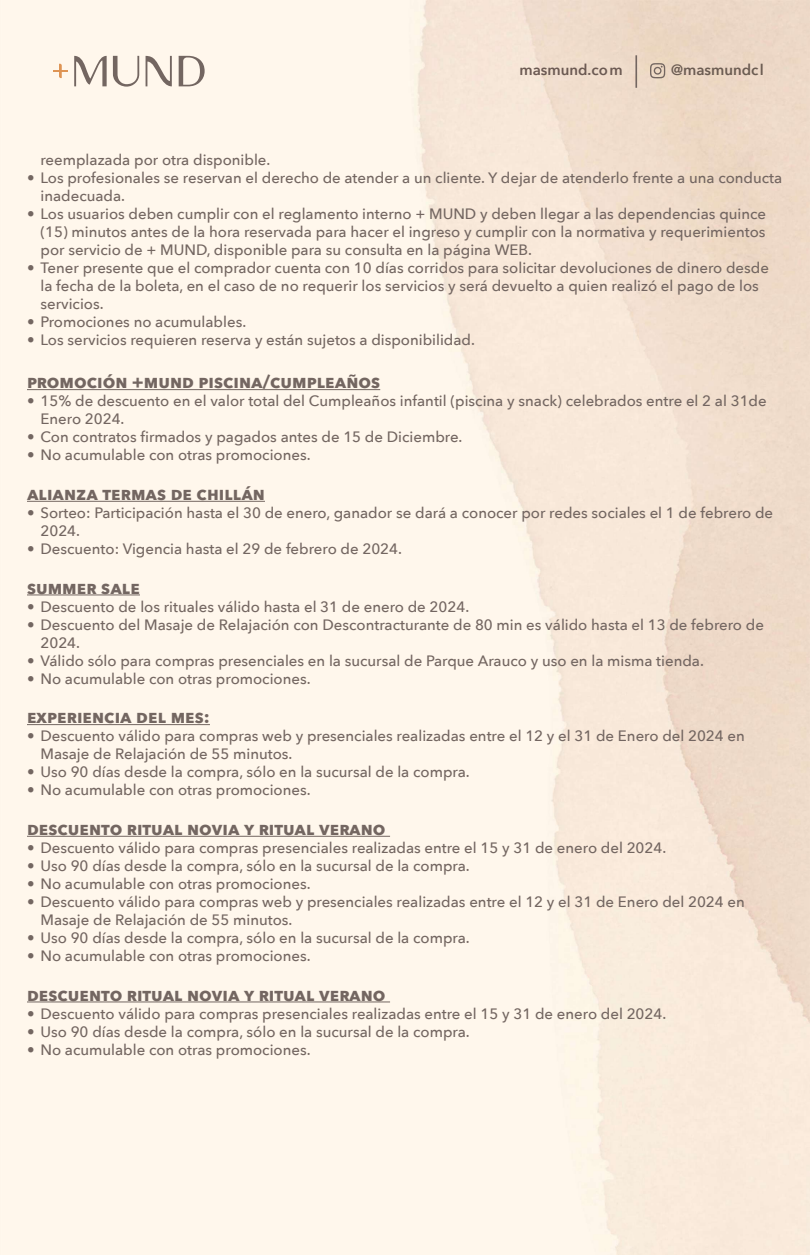
<style>
.page{position:relative;width:810px;height:1255px;background:#fff}
.page>*{position:absolute;margin:0;border:0;box-sizing:border-box;transform-origin:0 0}
.t1{font:700 18px "Avenir Next";color:#736661}
.t2{font:500 15px/18px "Avenir Next";color:#736661}
.t3{font:600 14.92px "Avenir Next";color:#6b5952}
.t4{font:600 14.92px "Avenir Next";color:#6b5c52}
</style>
<div class="page">
<img style="left:0;top:0;width:810px;height:1254px">
<svg style="left:113px;top:56px;width:26px;height:31px"></svg>
<svg style="left:179px;top:56px;width:26px;height:30px"></svg>
<svg style="left:74px;top:56px;width:33px;height:30px"></svg>
<svg style="left:146px;top:56px;width:26px;height:30px"></svg>
<svg style="left:53px;top:64px;width:14px;height:14px"></svg>
<hr style="left:635px;top:55px;width:2px;height:33px;background:#736661">
<svg style="left:650px;top:63px;width:15px;height:15px"></svg>
<hr style="left:27px;top:389px;width:353px;height:1px;background:#736661">
<hr style="left:27px;top:501px;width:238px;height:1px;background:#736661">
<hr style="left:27px;top:594px;width:113px;height:1px;background:#736661">
<hr style="left:27px;top:724px;width:183px;height:1px;background:#736661">
<hr style="left:27px;top:835px;width:363px;height:1px;background:#736661">
<hr style="left:27px;top:1001px;width:363px;height:1px;background:#736661">
<p class="t3" style="left:519px;top:57px;width:105px">masmund.com</p>
<p class="t4" style="left:671px;top:57px;width:94px">@masmundcl</p>
<p class="t2" style="left:40px;top:150px;width:231px">reemplazada por otra disponible.</p>
<p class="t2" style="left:40px;top:168px;width:743px;text-indent:-14px">• Los profesionales se reservan el derecho de atender a un cliente. Y dejar de atenderlo frente a una conducta inadecuada.</p>
<p class="t2" style="left:40px;top:204px;width:727px;text-align:justify;text-indent:-14px">• Los usuarios deben cumplir con el reglamento interno + MUND y deben llegar a las dependencias quince (15) minutos antes de la hora reservada para hacer el ingreso y cumplir con la normativa y requerimientos por servicio de + MUND, disponible para su consulta en la página WEB.</p>
<p class="t2" style="left:40px;top:258px;width:730px;text-indent:-14px">• Tener presente que el comprador cuenta con 10 días corridos para solicitar devoluciones de dinero desde la fecha de la boleta, en el caso de no requerir los servicios y será devuelto a quien realizó el pago de los servicios.</p>
<p class="t2" style="left:27px;top:312px;width:221px">• Promociones no acumulables.</p>
<p class="t2" style="left:27px;top:330px;width:450px">• Los servicios requieren reserva y están sujetos a disponibilidad.</p>
<p class="t1" style="left:27px;top:366px;width:354px">Promoción +Mund piscina/cumpleaños</p>
<p class="t2" style="left:40px;top:391px;width:728px;text-indent:-14px">• 15% de descuento en el valor total del Cumpleaños infantil (piscina y snack) celebrados entre el 2 al 31de<br>Enero 2024.</p>
<p class="t2" style="left:27px;top:427px;width:437px">• Con contratos firmados y pagados antes de 15 de Diciembre.</p>
<p class="t2" style="left:27px;top:445px;width:285px">• No acumulable con otras promociones.</p>
<p class="t1" style="left:27px;top:478px;width:239px">Alianza Termas de Chillán</p>
<p class="t2" style="left:40px;top:503px;width:734px;text-indent:-14px">• Sorteo: Participación hasta el 30 de enero, ganador se dará a conocer por redes sociales el 1 de febrero de<br>2024.</p>
<p class="t2" style="left:27px;top:539px;width:377px">• Descuento: Vigencia hasta el 29 de febrero de 2024.</p>
<p class="t1" style="left:27px;top:571px;width:115px">Summer Sale</p>
<p class="t2" style="left:27px;top:597px;width:444px">• Descuento de los rituales válido hasta el 31 de enero de 2024.</p>
<p class="t2" style="left:40px;top:615px;width:725px;text-indent:-14px">• Descuento del Masaje de Relajación con Descontracturante de 80 min es válido hasta el 13 de febrero de<br>2024.</p>
<p class="t2" style="left:27px;top:651px;width:678px">• Válido sólo para compras presenciales en la sucursal de Parque Arauco y uso en la misma tienda.</p>
<p class="t2" style="left:27px;top:669px;width:285px">• No acumulable con otras promociones.</p>
<p class="t1" style="left:27px;top:701px;width:184px">Experiencia del Mes:</p>
<p class="t2" style="left:40px;top:726px;width:706px;text-indent:-14px">• Descuento válido para compras web y presenciales realizadas entre el 12 y el 31 de Enero del 2024 en<br>Masaje de Relajación de 55 minutos.</p>
<p class="t2" style="left:27px;top:762px;width:444px">• Uso 90 días desde la compra, sólo en la sucursal de la compra.</p>
<p class="t2" style="left:27px;top:780px;width:285px">• No acumulable con otras promociones.</p>
<p class="t1" style="left:27px;top:813px;width:360px">Descuento ritual novia y ritual verano</p>
<p class="t2" style="left:27px;top:838px;width:641px">• Descuento válido para compras presenciales realizadas entre el 15 y 31 de enero del 2024.</p>
<p class="t2" style="left:27px;top:856px;width:444px">• Uso 90 días desde la compra, sólo en la sucursal de la compra.</p>
<p class="t2" style="left:27px;top:874px;width:285px">• No acumulable con otras promociones.</p>
<p class="t2" style="left:40px;top:892px;width:706px;text-indent:-14px">• Descuento válido para compras web y presenciales realizadas entre el 12 y el 31 de Enero del 2024 en<br>Masaje de Relajación de 55 minutos.</p>
<p class="t2" style="left:27px;top:928px;width:444px">• Uso 90 días desde la compra, sólo en la sucursal de la compra.</p>
<p class="t2" style="left:27px;top:946px;width:285px">• No acumulable con otras promociones.</p>
<p class="t1" style="left:27px;top:978px;width:360px">Descuento ritual novia y ritual verano</p>
<p class="t2" style="left:27px;top:1003px;width:641px">• Descuento válido para compras presenciales realizadas entre el 15 y 31 de enero del 2024.</p>
<p class="t2" style="left:27px;top:1021px;width:444px">• Uso 90 días desde la compra, sólo en la sucursal de la compra.</p>
<p class="t2" style="left:27px;top:1039px;width:285px">• No acumulable con otras promociones.</p>
</div>
